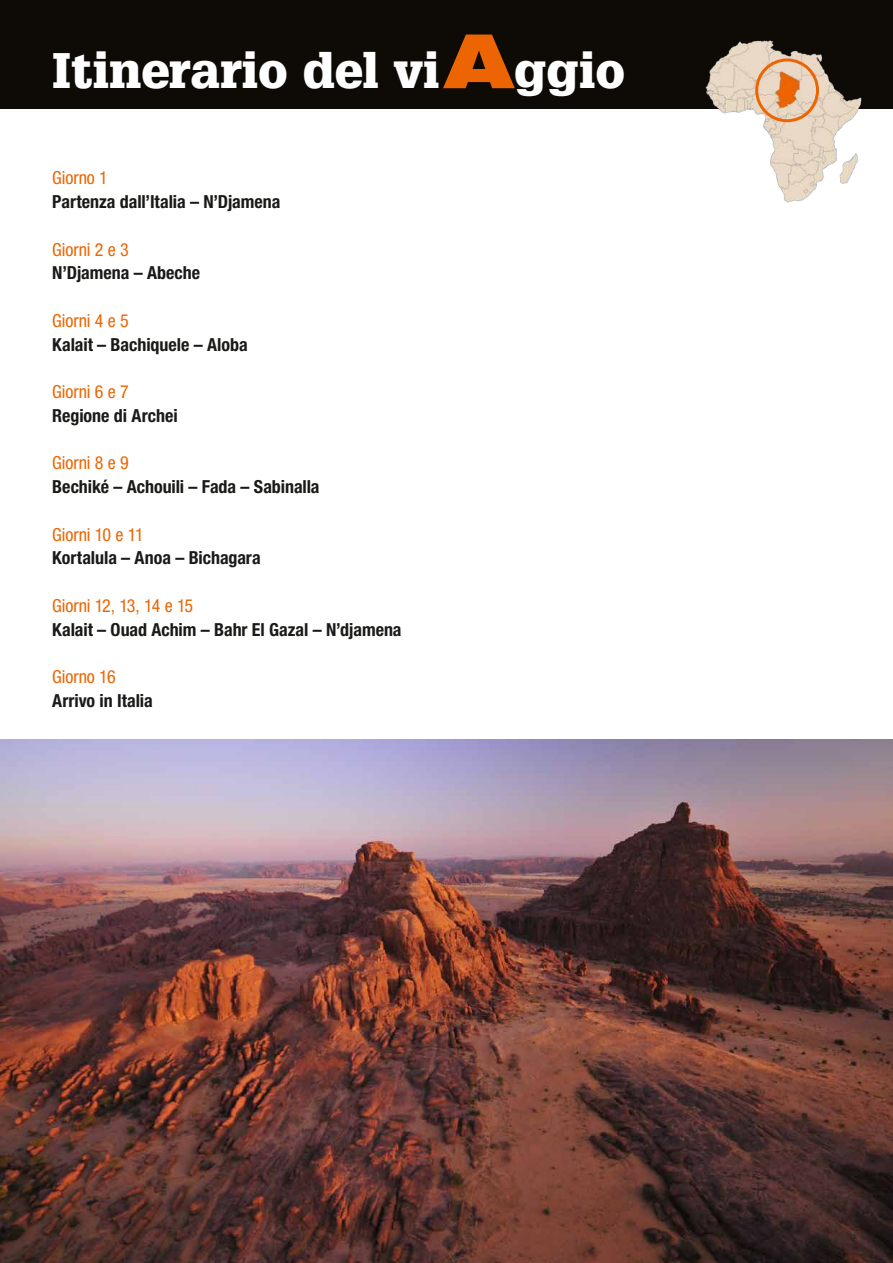
<style>
.page{position:relative;width:893px;height:1263px;background:#fff}
.page>*{position:absolute;margin:0;border:0;box-sizing:border-box;transform-origin:0 0}
.t1{font:900 expanded 75.15px "Helvetica Neue LT Std";color:#ec6502}
.t2{font:900 48.75px "Glypha LT Std";color:#fff}
.t3{font:700 condensed 18px "Helvetica Neue LT Std";letter-spacing:-.005em;color:#1a1a18}
.t4{font:condensed 18px "Helvetica Neue LT Std";letter-spacing:-.005em;color:#ec6502}
</style>
<div class="page">
<div style="left:0;top:0;width:893px;height:108px;background:#0e0a06"></div>
<img style="left:688px;top:40px;width:191px;height:163px">
<div style="left:755px;top:58px;width:64px;height:64px;border:3px solid #ec6502;border-radius:50%"></div>
<img style="left:0;top:740px;width:893px;height:523px">
<h1 class="t1" style="left:446px;top:12px;width:68px">A</h1>
<h2 class="t2" style="left:52px;top:41px;width:389px">Itinerario del vi</h2>
<h2 class="t2" style="left:514px;top:41px;width:113px">ggio</h2>
<p class="t4" style="left:52px;top:167px;width:57px">Giorno 1</p>
<p class="t3" style="left:52px;top:191px;width:230px">Partenza dall’Italia – N’Djamena</p>
<p class="t4" style="left:52px;top:239px;width:78px">Giorni 2 e 3</p>
<p class="t3" style="left:52px;top:262px;width:149px">N’Djamena – Abeche</p>
<p class="t4" style="left:52px;top:310px;width:78px">Giorni 4 e 5</p>
<p class="t3" style="left:52px;top:333px;width:197px">Kalait – Bachiquele – Aloba</p>
<p class="t4" style="left:52px;top:381px;width:78px">Giorni 6 e 7</p>
<p class="t3" style="left:52px;top:404px;width:127px">Regione di Archei</p>
<p class="t4" style="left:52px;top:452px;width:78px">Giorni 8 e 9</p>
<p class="t3" style="left:52px;top:476px;width:269px">Bechiké – Achouili – Fada – Sabinalla</p>
<p class="t4" style="left:52px;top:524px;width:93px">Giorni 10 e 11</p>
<p class="t3" style="left:52px;top:547px;width:210px">Kortalula – Anoa – Bichagara</p>
<p class="t4" style="left:52px;top:595px;width:142px">Giorni 12, 13, 14 e 15</p>
<p class="t3" style="left:52px;top:618px;width:351px">Kalait – Ouad Achim – Bahr El Gazal – N’djamena</p>
<p class="t4" style="left:52px;top:666px;width:65px">Giorno 16</p>
<p class="t3" style="left:52px;top:690px;width:102px">Arrivo in Italia</p>
</div>
